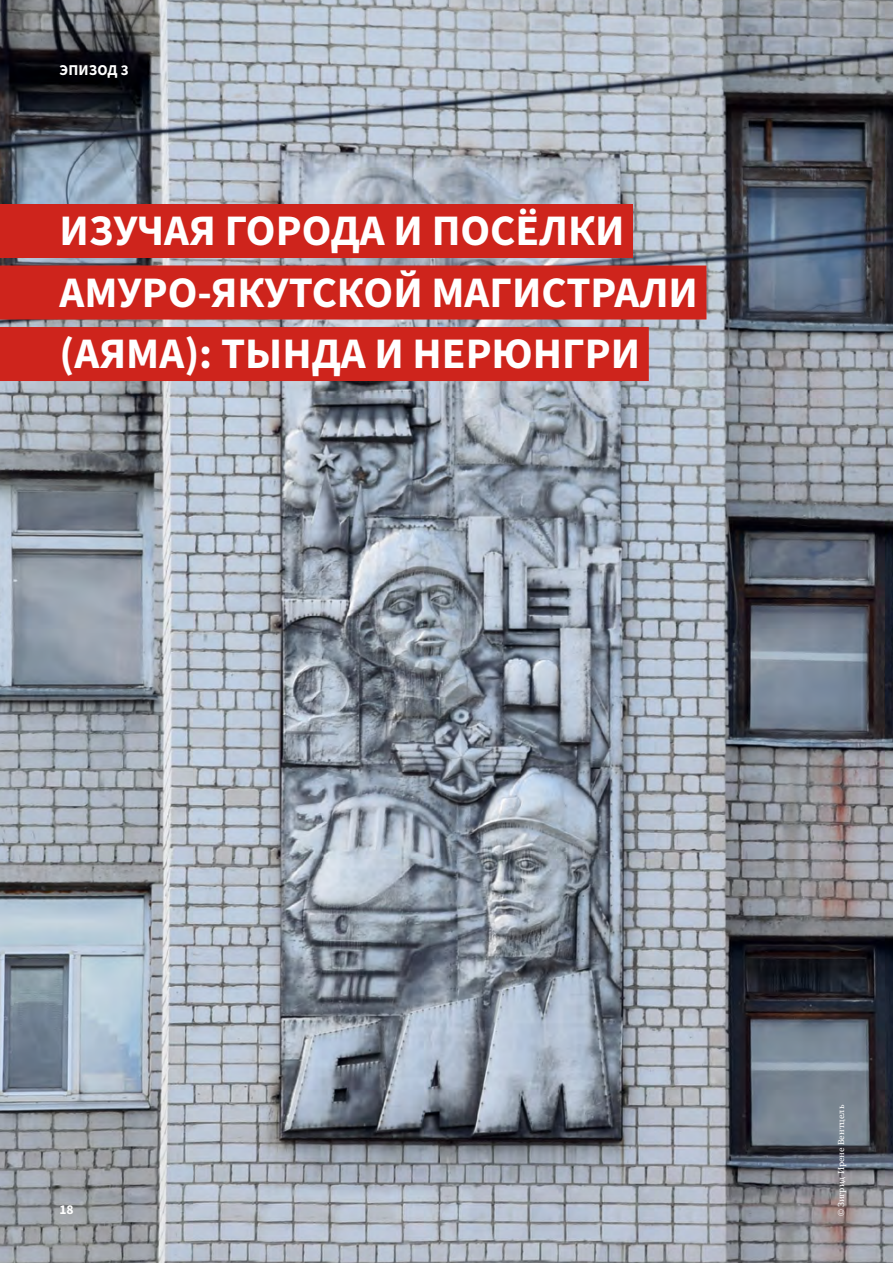
<style>
.page{position:relative;width:893px;height:1263px;background:#fff}
.page>*{position:absolute;margin:0;border:0;box-sizing:border-box;transform-origin:0 0}
.t1{font:700 43.5px/61.5px "Source Sans Pro";color:#fff}
.t2{font:700 15px "Source Sans Pro";letter-spacing:.01em;color:#fff}
.t3{font:700 13.5px "Source Sans Pro";color:#fff}
.t4{font:9px "Source Serif Pro";color:#fff}
</style>
<div class="page">
<img style="left:0;top:0;width:893px;height:1263px">
<div style="left:0;top:204px;width:633px;height:54px;background:#ce241c"></div>
<div style="left:0;top:265px;width:706px;height:54px;background:#ce241c"></div>
<div style="left:0;top:327px;width:649px;height:54px;background:#ce241c"></div>
<p class="t2" style="left:60px;top:60px;width:71px">ЭПИЗОД 3</p>
<p class="t1" style="left:60px;top:199px;width:640px">ИЗУЧАЯ ГОРОДА И ПОСЁЛКИ<br>АМУРО-ЯКУТСКОЙ МАГИСТРАЛИ (АЯМА): ТЫНДА И НЕРЮНГРИ</p>
<p class="t3" style="left:60px;top:1200px;width:16px">18</p>
<p class="t4" style="left:835px;top:1216px;width:113px;rotate:-90deg">© Зигрид Ирене Вентцель</p>
</div>
